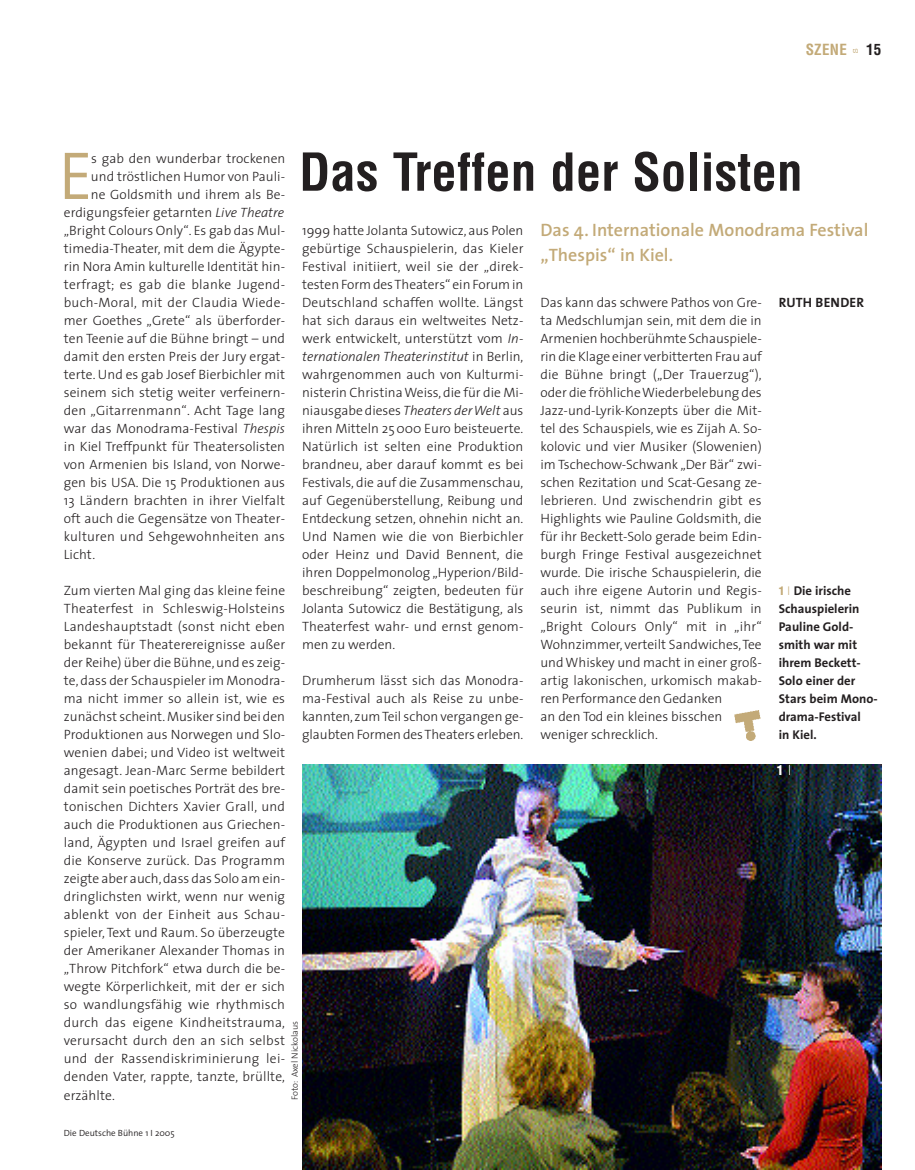
<style>
.page{position:relative;width:915px;height:1170px;background:#fff}
.page>*{position:absolute;margin:0;border:0;box-sizing:border-box;transform-origin:0 0}
.t1{font:condensed 61.5px "Helvetica";color:#c3aa78}
.t2{font:700 condensed 51px "Helvetica";color:#231f20}
.t3{font:600 18px/24px "The Sans";color:#c3aa78}
.t4{font:700 condensed 15px "Helvetica";letter-spacing:.02em;color:#c3aa78}
.t5{font:700 condensed 15px "Helvetica";color:#231f20}
.t6{font:300 13.5px/18px "The Sans";letter-spacing:.005em;color:#231f20;text-align:justify}
.t7{font:700 13.5px "The Sans";letter-spacing:.01em;color:#231f20}
.t8{font:900 condensed 13.5px "Helvetica";color:#fff}
.t9{font:700 12.75px/18px "The Sans";color:#231f20}
.t10{font:10.5px "Courier";color:#c3aa78}
.t11{font:300 9px "The Sans";color:#231f20}
.t12{font:300 9px "The Sans";color:#231f20}
.s1{font-style:italic}
.s2{font-family:"Helvetica";font-weight:900;font-stretch:condensed;font-size:11.7px;color:#c3aa78}
.s3{font-weight:200;color:#c3aa78}
.s4{font-family:"The Sans";font-weight:200;font-stretch:normal;font-size:15px}
</style>
<div class="page">
<img style="left:302px;top:764px;width:578px;height:405px">
<img style="left:734px;top:710px;width:26px;height:30px">
<p class="t4" style="left:805px;top:41px;width:43px">SZENE</p>
<p class="t10" style="left:851px;top:54px;width:8px;rotate:-90deg">s</p>
<p class="t5" style="left:865px;top:41px;width:16px">15</p>
<h2 class="t2" style="left:299px;top:143px;width:504px">Das Treffen der Solisten</h2>
<h1 class="t1" style="left:60px;top:142px;width:32px">E</h1>
<p class="t6" style="left:91px;top:151px;width:196px">s gab den wunderbar trockenen</p>
<p class="t6" style="left:91px;top:169px;width:196px">und tröstlichen Humor von Pauli-</p>
<p class="t6" style="left:91px;top:187px;width:196px">ne Goldsmith und ihrem als Be-</p>
<p class="t6" style="left:64px;top:205px;width:222px">erdigungsfeier getarnten <span class="s1">Live Theatre</span></p>
<p class="t6" style="left:64px;top:223px;width:223px">„Bright Colours Only“. Es gab das Mul-</p>
<p class="t6" style="left:64px;top:241px;width:223px">timedia-Theater, mit dem die Ägypte-</p>
<p class="t6" style="left:64px;top:259px;width:223px">rin Nora Amin kulturelle Identität hin-</p>
<p class="t6" style="left:64px;top:277px;width:223px">terfragt; es gab die blanke Jugend-</p>
<p class="t6" style="left:64px;top:295px;width:223px">buch-Moral, mit der Claudia Wiede-</p>
<p class="t6" style="left:64px;top:313px;width:223px">mer Goethes „Grete“ als überforder-</p>
<p class="t6" style="left:64px;top:331px;width:223px">ten Teenie auf die Bühne bringt – und</p>
<p class="t6" style="left:64px;top:349px;width:223px">damit den ersten Preis der Jury ergat-</p>
<p class="t6" style="left:64px;top:367px;width:223px">terte. Und es gab Josef Bierbichler mit</p>
<p class="t6" style="left:64px;top:385px;width:223px">seinem sich stetig weiter verfeinern-</p>
<p class="t6" style="left:64px;top:403px;width:223px">den „Gitarrenmann“. Acht Tage lang</p>
<p class="t6" style="left:64px;top:421px;width:223px">war das Monodrama-Festival <span class="s1">Thespis</span></p>
<p class="t6" style="left:64px;top:439px;width:223px">in Kiel Treffpunkt für Theatersolisten</p>
<p class="t6" style="left:64px;top:457px;width:223px">von Armenien bis Island, von Norwe-</p>
<p class="t6" style="left:64px;top:475px;width:223px">gen bis USA. Die 15 Produktionen aus</p>
<p class="t6" style="left:64px;top:493px;width:223px">13 Ländern brachten in ihrer Vielfalt</p>
<p class="t6" style="left:64px;top:511px;width:223px">oft auch die Gegensätze von Theater-</p>
<p class="t6" style="left:64px;top:529px;width:223px">kulturen und Sehgewohnheiten ans</p>
<p class="t6" style="left:64px;top:547px;width:33px">Licht.</p>
<p class="t6" style="left:64px;top:583px;width:223px">Zum vierten Mal ging das kleine feine Theaterfest in Schleswig-Holsteins Landeshauptstadt (sonst nicht eben bekannt für Theaterereignisse außer der Reihe) über die Bühne,und es zeig&shy;te,dass der Schauspieler im Monodra&shy;ma nicht immer so allein ist, wie es zunächst scheint.Musiker sind bei den Produktionen aus Norwegen und Slo&shy;wenien dabei; und Video ist weltweit angesagt. Jean-Marc Serme bebildert damit sein poetisches Porträt des bre&shy;tonischen Dichters Xavier Grall, und auch die Produktionen aus Griechen&shy;land, Ägypten und Israel greifen auf die Konserve zurück. Das Programm zeigte aber auch,dass das Solo am ein&shy;dringlichsten wirkt, wenn nur wenig ablenkt von der Einheit aus Schau&shy;spieler, Text und Raum. So überzeugte der Amerikaner Alexander Thomas in „Throw Pitchfork“ etwa durch die be&shy;wegte Körperlichkeit, mit der er sich so wandlungsfähig wie rhythmisch durch das eigene Kindheitstrauma, verursacht durch den an sich selbst und der Rassendiskriminierung lei&shy;denden Vater, rappte, tanzte, brüllte, erzählte.</p>
<h3 class="t3" style="left:540px;top:220px;width:329px">Das 4. Internationale Monodrama Festival „Thespis“ in Kiel.</h3>
<p class="t6" style="left:302px;top:223px;width:223px">1999 hatte Jolanta Sutowicz, aus Polen gebürtige Schauspielerin, das Kieler Festival initiiert, weil sie der „direk&shy;testen Form desTheaters“ ein Forum in Deutschland schaffen wollte. Längst hat sich daraus ein weltweites Netz&shy;werk entwickelt, unterstützt vom <span class="s1">In&shy;ternationalen Theaterinstitut</span> in Berlin, wahrgenommen auch von Kulturmi&shy;nisterin ChristinaWeiss,die für die Mi&shy;niausgabe dieses <span class="s1">Theaters derWelt</span> aus ihren Mitteln 25000 Euro beisteuerte.<br>Natürlich ist selten eine Produktion brandneu, aber darauf kommt es bei Festivals, die auf die Zusammenschau, auf Gegenüberstellung, Reibung und Entdeckung setzen, ohnehin nicht an.<br>Und Namen wie die von Bierbichler oder Heinz und David Bennent, die ihren Doppelmonolog „Hyperion/Bild&shy;beschreibung“ zeigten, bedeuten für Jolanta Sutowicz die Bestätigung, als Theaterfest wahr- und ernst genom&shy;men zu werden.</p>
<p class="t6" style="left:302px;top:673px;width:223px">Drumherum lässt sich das Monodra&shy;ma-Festival auch als Reise zu unbe&shy;kannten, zumTeil schon vergangen ge&shy;glaubten Formen desTheaters erleben.</p>
<p class="t6" style="left:540px;top:295px;width:223px;text-align:left">Das kann das schwere Pathos von Gre&shy;ta Medschlumjan sein, mit dem die in Armenien hochberühmte Schauspiele&shy;rin die Klage einer verbitterten Frau auf die Bühne bringt („Der Trauerzug“), oder die fröhlicheWiederbelebung des Jazz-und-Lyrik-Konzepts über die Mit&shy;tel des Schauspiels, wie es Zijah A. So&shy;kolovic und vier Musiker (Slowenien) im Tschechow-Schwank „Der Bär“ zwi&shy;schen Rezitation und Scat-Gesang ze&shy;lebrieren. Und zwischendrin gibt es Highlights wie Pauline Goldsmith, die für ihr Beckett-Solo gerade beim Edin&shy;burgh Fringe Festival ausgezeichnet wurde. Die irische Schauspielerin, die auch ihre eigene Autorin und Regis&shy;seurin ist, nimmt das Publikum in „Bright Colours Only“ mit in „ihr“ Wohnzimmer, verteilt Sandwiches,Tee undWhiskey und macht in einer groß&shy;artig lakonischen, urkomisch makab&shy;ren Performance den Gedanken<br>an den Tod ein kleines bisschen weniger schrecklich.</p>
<p class="t7" style="left:778px;top:297px;width:87px">RUTH BENDER</p>
<p class="t9" style="left:778px;top:583px;width:100px"><span class="s2">1</span> <span class="s3">I</span> Die irische<br>Schauspielerin<br>Pauline Gold&shy;smith war mit ihrem Beckett-<br>Solo einer der<br>Stars beim Mono&shy;drama-Festival<br>in Kiel.</p>
<p class="t8" style="left:776px;top:762px;width:16px">1 <span class="s4">I</span></p>
<p class="t12" style="left:291px;top:1099px;width:80px;rotate:-90deg">Foto: Axel Nickolaus</p>
<p class="t11" style="left:64px;top:1129px;width:112px">Die Deutsche Bühne 1 I 2005</p>
</div>
